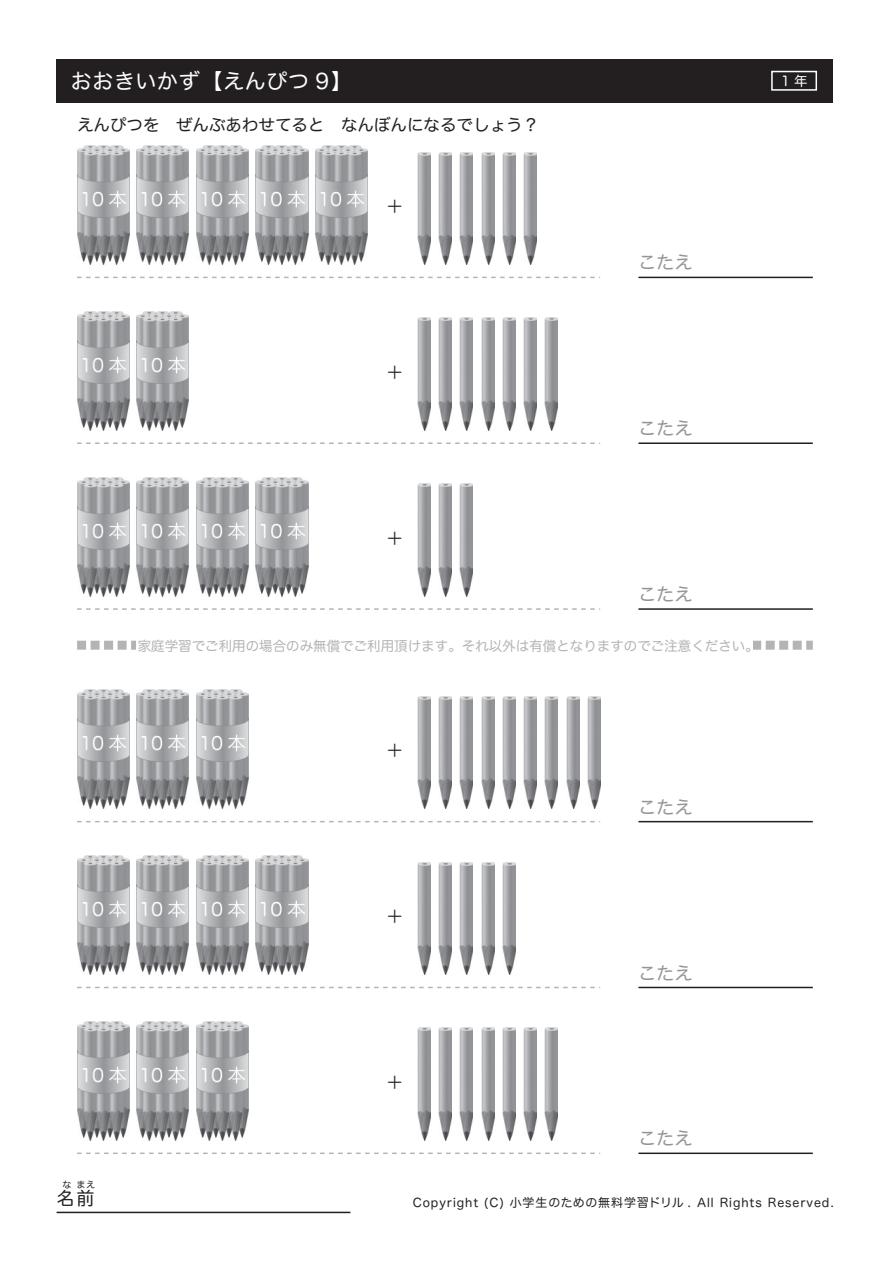
<style>
.page{position:relative;width:893px;height:1263px;background:#fff}
.page>*{position:absolute;margin:0;border:0;box-sizing:border-box;transform-origin:0 0}
.t1{font:21px "Hira Maru Pro W4 90 pv RKSJ H";letter-spacing:.03em;color:#fff}
.t2{font:18px "Hira Maru Pro W4 90 pv RKSJ H";color:#939598}
.t3{font:18px "Koz Go Pro Regular 90 pv RKSJ H";color:#231f20}
.t4{font:18px "Hira Maru Pro W4 90 pv RKSJ H";color:#231f20}
.t5{font:16.5px "Hira Maru Pro W4 90 pv RKSJ H";color:#231f20}
.t6{font:13.5px "Hira Maru Pro W4 90 pv RKSJ H";color:#b2b4b6}
.t7{font:13.5px "Hira Maru Pro W4 90 pv RKSJ H";color:#fff}
.t8{font:12px "Hira Maru Pro W4 90 pv RKSJ H";letter-spacing:.08em;color:#231f20}
.t9{font:9px "Hira Maru Pro W4 90 pv RKSJ H";color:#231f20}
</style>
<div class="page">
<div style="left:57px;top:59px;width:776px;height:44px;background:#231f20"></div>
<hr style="left:57px;top:1212px;width:293px;height:1px;background:#231f20">
<div style="left:771px;top:71px;width:46px;height:20px;border:2px solid #fff"></div>
<svg style="left:77px;top:641px;width:736px;height:9px"></svg>
<div style="left:137px;top:632px;width:616px;height:26px;background:#fff"></div>
<hr style="left:638px;top:277px;width:175px;height:1px;background:#231f20">
<hr style="left:638px;top:442px;width:175px;height:2px;background:#231f20">
<hr style="left:638px;top:608px;width:175px;height:2px;background:#231f20">
<hr style="left:638px;top:821px;width:175px;height:1px;background:#231f20">
<hr style="left:638px;top:987px;width:175px;height:1px;background:#231f20">
<hr style="left:638px;top:1153px;width:175px;height:1px;background:#231f20">
<svg style="left:77px;top:277px;width:523px;height:1px"></svg>
<svg style="left:77px;top:442px;width:523px;height:2px"></svg>
<svg style="left:77px;top:608px;width:523px;height:2px"></svg>
<svg style="left:77px;top:821px;width:523px;height:1px"></svg>
<svg style="left:77px;top:987px;width:523px;height:1px"></svg>
<svg style="left:77px;top:1153px;width:523px;height:1px"></svg>
<img style="left:77px;top:146px;width:52px;height:118px">
<img style="left:137px;top:146px;width:52px;height:118px">
<img style="left:196px;top:146px;width:52px;height:118px">
<img style="left:256px;top:146px;width:52px;height:118px">
<img style="left:315px;top:146px;width:52px;height:118px">
<img style="left:417px;top:152px;width:13px;height:112px">
<img style="left:438px;top:152px;width:13px;height:112px">
<img style="left:460px;top:152px;width:13px;height:112px">
<img style="left:481px;top:152px;width:13px;height:112px">
<img style="left:502px;top:152px;width:13px;height:112px">
<img style="left:524px;top:152px;width:12px;height:112px">
<img style="left:77px;top:311px;width:52px;height:119px">
<img style="left:137px;top:311px;width:52px;height:119px">
<img style="left:417px;top:318px;width:13px;height:112px">
<img style="left:438px;top:318px;width:13px;height:112px">
<img style="left:460px;top:318px;width:13px;height:112px">
<img style="left:481px;top:318px;width:13px;height:112px">
<img style="left:502px;top:318px;width:13px;height:112px">
<img style="left:524px;top:318px;width:12px;height:112px">
<img style="left:545px;top:318px;width:13px;height:112px">
<img style="left:77px;top:477px;width:52px;height:119px">
<img style="left:137px;top:477px;width:52px;height:119px">
<img style="left:196px;top:477px;width:52px;height:119px">
<img style="left:256px;top:477px;width:52px;height:119px">
<img style="left:417px;top:484px;width:13px;height:112px">
<img style="left:438px;top:484px;width:13px;height:112px">
<img style="left:460px;top:484px;width:13px;height:112px">
<img style="left:77px;top:690px;width:52px;height:119px">
<img style="left:137px;top:690px;width:52px;height:119px">
<img style="left:196px;top:690px;width:52px;height:119px">
<img style="left:417px;top:696px;width:13px;height:113px">
<img style="left:438px;top:696px;width:13px;height:113px">
<img style="left:460px;top:696px;width:13px;height:113px">
<img style="left:481px;top:696px;width:13px;height:113px">
<img style="left:502px;top:696px;width:13px;height:113px">
<img style="left:524px;top:696px;width:12px;height:113px">
<img style="left:545px;top:696px;width:13px;height:113px">
<img style="left:566px;top:696px;width:13px;height:113px">
<img style="left:587px;top:696px;width:13px;height:113px">
<img style="left:77px;top:856px;width:52px;height:118px">
<img style="left:137px;top:856px;width:52px;height:118px">
<img style="left:196px;top:856px;width:52px;height:118px">
<img style="left:256px;top:856px;width:52px;height:118px">
<img style="left:417px;top:862px;width:13px;height:112px">
<img style="left:438px;top:862px;width:13px;height:112px">
<img style="left:460px;top:862px;width:13px;height:112px">
<img style="left:481px;top:862px;width:13px;height:112px">
<img style="left:502px;top:862px;width:13px;height:112px">
<img style="left:77px;top:1022px;width:52px;height:118px">
<img style="left:137px;top:1022px;width:52px;height:118px">
<img style="left:196px;top:1022px;width:52px;height:118px">
<img style="left:417px;top:1028px;width:13px;height:112px">
<img style="left:438px;top:1028px;width:13px;height:112px">
<img style="left:460px;top:1028px;width:13px;height:112px">
<img style="left:481px;top:1028px;width:13px;height:112px">
<img style="left:502px;top:1028px;width:13px;height:112px">
<img style="left:524px;top:1028px;width:12px;height:112px">
<img style="left:545px;top:1028px;width:13px;height:112px">
<h1 class="t1" style="left:71px;top:73px;width:283px">おおきいかず【えんぴつ 9】</h1>
<p class="t5" style="left:77px;top:119px;width:463px">えんぴつを　ぜんぶあわせてると　なんぼんになるでしょう？</p>
<h2 class="t3" style="left:386px;top:200px;width:19px">＋</h2>
<h2 class="t2" style="left:638px;top:256px;width:55px">こたえ</h2>
<p class="t7" style="left:781px;top:76px;width:28px">1 年</p>
<h2 class="t3" style="left:386px;top:365px;width:19px">＋</h2>
<h2 class="t3" style="left:386px;top:531px;width:19px">＋</h2>
<h2 class="t2" style="left:638px;top:422px;width:55px">こたえ</h2>
<h2 class="t2" style="left:638px;top:588px;width:55px">こたえ</h2>
<p class="t6" style="left:138px;top:640px;width:622px">家庭学習でご利用の場合のみ無償でご利用頂けます。それ以外は有償となりますのでご注意ください。</p>
<h2 class="t3" style="left:386px;top:744px;width:19px">＋</h2>
<h2 class="t3" style="left:386px;top:910px;width:19px">＋</h2>
<h2 class="t3" style="left:386px;top:1075px;width:19px">＋</h2>
<h2 class="t2" style="left:638px;top:800px;width:55px">こたえ</h2>
<h2 class="t2" style="left:638px;top:966px;width:55px">こたえ</h2>
<h2 class="t2" style="left:638px;top:1132px;width:55px">こたえ</h2>
<p class="t9" style="left:62px;top:1181px;width:34px">な まえ</p>
<h2 class="t4" style="left:57px;top:1191px;width:39px">名前</h2>
<p class="t8" style="left:413px;top:1198px;width:423px">Copyright (C) 小学生のための無料学習ドリル . All Rights Reserved.</p>
</div>
